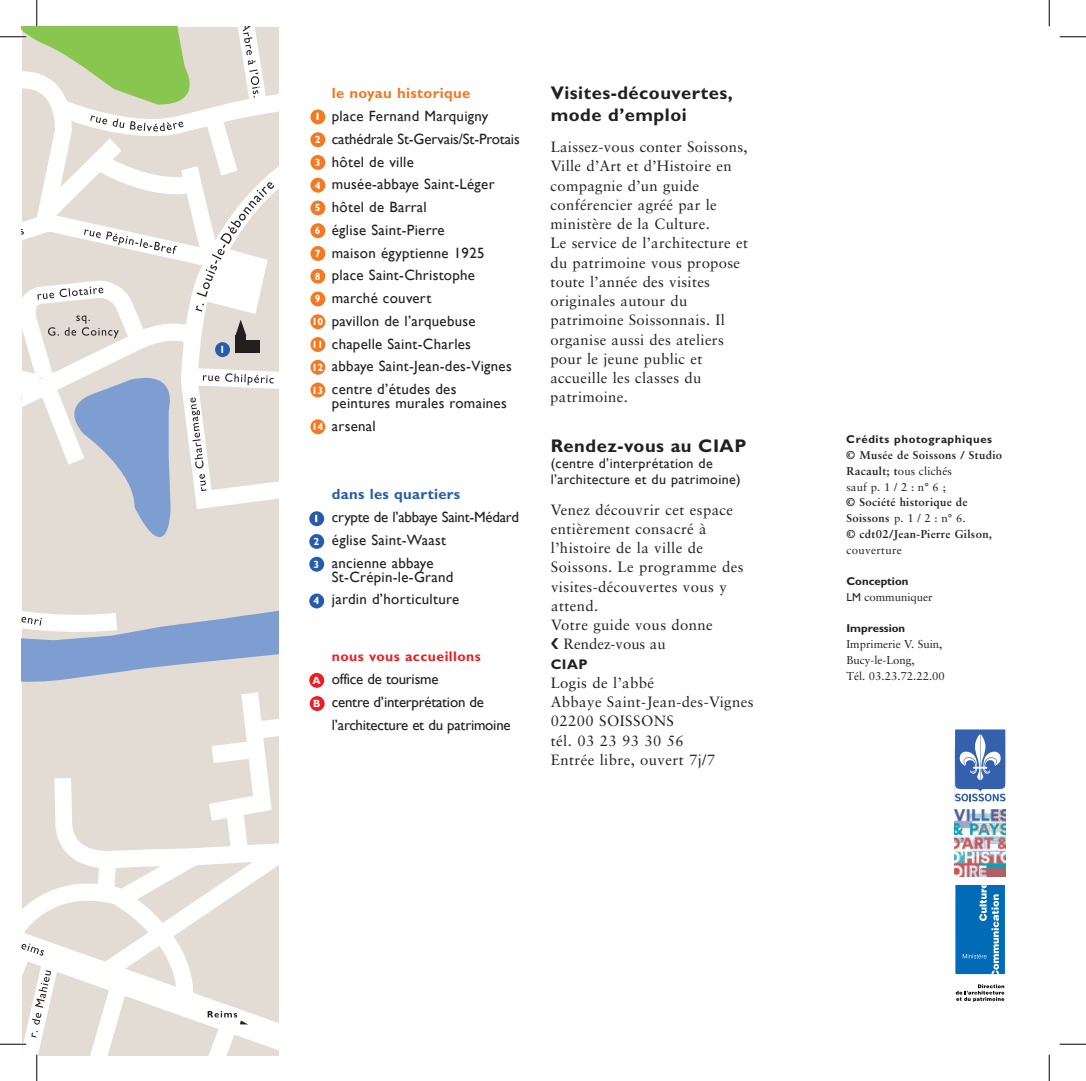
<style>
.page{position:relative;width:1086px;height:1081px;background:#fff}
.page>*{position:absolute;margin:0;border:0;box-sizing:border-box;transform-origin:0 0}
.t1{font:700 18.38px/22.8px "Gill Sans";letter-spacing:.025em;color:#231f20}
.t2{font:14.88px/19.2px "Sabon";letter-spacing:.02em;color:#231f20}
.t3{font:14.88px/22.8px "Gill Sans";letter-spacing:.02em;color:#231f20}
.t4{font:14.88px/22.8px "Gill Sans";letter-spacing:-.015em;color:#231f20}
.t5{font:700 14.88px "Gill Sans";letter-spacing:.02em;color:#f47921}
.t6{font:700 14.88px "Gill Sans";letter-spacing:.02em;color:#275caa}
.t7{font:14.88px "Sabon";color:#231f20}
.t8{font:14px/15.8px "Gill Sans";letter-spacing:.025em;color:#231f20}
.t9{font:700 14px "Gill Sans";letter-spacing:.035em;color:#ee1d23}
.t10{font:700 14px "Gill Sans";color:#231f20}
.t11{font:700 11.38px/15.8px "Sabon";letter-spacing:.03em;color:#231f20}
.t12{font:11.38px/15.8px "Sabon";color:#231f20}
.t13{font:700 11.38px "Gill Sans";letter-spacing:.045em;color:#231f20}
.t14{font:700 11.38px "Gill Sans";color:#231f20}
.t15{font:11.38px "Sabon";letter-spacing:.03em;color:#231f20}
.t16{font:700 10.5px/22.8px "Gill Sans";color:#fff}
.s1{font-weight:400}
.s2{font-family:"Gill Sans"}
</style>
<div class="page">
<svg style="left:955px;top:885px;width:49px;height:89px;background:#1c7bbd"></svg>
<svg style="left:955px;top:984px;width:49px;height:17px"></svg>
<svg style="left:83px;top:637px;width:195px;height:37px;background:#89a5d2"></svg>
<svg style="left:22px;top:660px;width:227px;height:14px;background:#a5b6d3"></svg>
<div style="left:310px;top:109px;width:15px;height:15px;background:#f47921;border-radius:50%"></div>
<div style="left:310px;top:132px;width:15px;height:15px;background:#f47921;border-radius:50%"></div>
<div style="left:310px;top:155px;width:15px;height:15px;background:#f47921;border-radius:50%"></div>
<div style="left:310px;top:178px;width:15px;height:15px;background:#f47921;border-radius:50%"></div>
<div style="left:310px;top:200px;width:15px;height:15px;background:#f47921;border-radius:50%"></div>
<div style="left:310px;top:223px;width:15px;height:15px;background:#f47921;border-radius:50%"></div>
<div style="left:310px;top:246px;width:15px;height:15px;background:#f47921;border-radius:50%"></div>
<div style="left:310px;top:269px;width:15px;height:15px;background:#f47921;border-radius:50%"></div>
<div style="left:310px;top:291px;width:15px;height:15px;background:#f47921;border-radius:50%"></div>
<div style="left:310px;top:314px;width:15px;height:15px;background:#f47921;border-radius:50%"></div>
<div style="left:310px;top:337px;width:15px;height:15px;background:#f47921;border-radius:50%"></div>
<div style="left:310px;top:360px;width:15px;height:15px;background:#f47921;border-radius:50%"></div>
<div style="left:310px;top:382px;width:15px;height:15px;background:#f47921;border-radius:50%"></div>
<div style="left:310px;top:419px;width:15px;height:15px;background:#f47921;border-radius:50%"></div>
<div style="left:309px;top:511px;width:15px;height:15px;background:#275caa;border-radius:50%"></div>
<div style="left:309px;top:534px;width:15px;height:15px;background:#275caa;border-radius:50%"></div>
<div style="left:309px;top:557px;width:15px;height:14px;background:#275caa;border-radius:50%"></div>
<div style="left:309px;top:593px;width:15px;height:15px;background:#275caa;border-radius:50%"></div>
<div style="left:310px;top:696px;width:14px;height:15px;background:#ee1d23;border-radius:50%"></div>
<div style="left:309px;top:673px;width:15px;height:14px;background:#ee1d23;border-radius:50%"></div>
<svg style="left:954px;top:729px;width:51px;height:72px"></svg>
<img style="left:954px;top:809px;width:51px;height:67px">
<svg style="left:1059px;top:36px;width:26px;height:1px"></svg>
<svg style="left:1059px;top:1043px;width:26px;height:1px"></svg>
<svg style="left:0;top:0;width:278px;height:637px"></svg>
<svg style="left:0;top:674px;width:278px;height:407px"></svg>
<svg style="left:1048px;top:0;width:1px;height:26px"></svg>
<svg style="left:1048px;top:1054px;width:1px;height:27px"></svg>
<p class="t16" style="left:219px;top:338px;width:7px">1</p>
<p class="t16" style="left:315px;top:105px;width:7px">1</p>
<p class="t16" style="left:312px;top:128px;width:13px">2<br>3<br>4<br>5<br>6<br>7<br>8<br>9<br>10<br>11<br>12<br>13</p>
<p class="t16" style="left:312px;top:415px;width:13px">14</p>
<p class="t5" style="left:332px;top:85px;width:140px">le noyau historique</p>
<p class="t3" style="left:332px;top:105px;width:189px">place Fernand Marquigny cathédrale St-Gervais/St-Protais hôtel de ville<br>musée-abbaye Saint-Léger hôtel de Barral<br>église Saint-Pierre<br>maison égyptienne 1925 place Saint-Christophe marché couvert<br>pavillon de l’arquebuse chapelle Saint-Charles<br>abbaye Saint-Jean-des-Vignes centre d’études des</p>
<p class="t3" style="left:332px;top:392px;width:176px">peintures murales romaines arsenal</p>
<p class="t16" style="left:313px;top:507px;width:7px;text-align:justify">1<br>2<br>3</p>
<p class="t16" style="left:313px;top:589px;width:7px">4</p>
<p class="t6" style="left:332px;top:485px;width:130px">dans les quartiers</p>
<p class="t3" style="left:332px;top:505px;width:188px">crypte de l’abbaye Saint-Médard église Saint-Waast<br>ancienne abbaye</p>
<p class="t3" style="left:332px;top:565px;width:129px">St-Crépin-le-Grand jardin d’horticulture</p>
<p class="t16" style="left:312px;top:669px;width:10px">A</p>
<p class="t16" style="left:313px;top:692px;width:9px">B</p>
<p class="t9" style="left:332px;top:648px;width:150px">nous vous accueillons</p>
<p class="t4" style="left:332px;top:667px;width:180px">office de tourisme<br>centre d’interprétation de l’architecture et du patrimoine</p>
<p class="t1" style="left:550px;top:81px;width:184px">Visites-découvertes, mode d’emploi</p>
<p class="t2" style="left:550px;top:137px;width:199px">Laissez-vous conter Soissons,<br>Ville d’Art et d’Histoire en compagnie d’un guide conférencier agréé par le ministère de la Culture.<br>Le service de l’architecture et du patrimoine vous propose toute l’année des visites originales autour du patrimoine Soissonnais. Il organise aussi des ateliers pour le jeune public et accueille les classes du patrimoine.</p>
<p class="t1" style="left:550px;top:435px;width:197px">Rendez-vous au CIAP</p>
<p class="t8" style="left:550px;top:455px;width:191px">(centre d’interprétation de l’architecture et du patrimoine)</p>
<p class="t2" style="left:550px;top:499px;width:184px">Venez découvrir cet espace</p>
<p class="t2" style="left:551px;top:519px;width:157px">entièrement consacré à</p>
<p class="t2" style="left:551px;top:538px;width:154px">l’histoire de la ville de</p>
<p class="t2" style="left:551px;top:557px;width:194px">Soissons. Le programme des</p>
<p class="t2" style="left:551px;top:576px;width:177px">visites-découvertes vous y</p>
<p class="t2" style="left:551px;top:596px;width:49px">attend.</p>
<p class="t2" style="left:551px;top:615px;width:163px">Votre guide vous donne</p>
<p class="t7" style="left:563px;top:635px;width:104px">Rendez-vous au</p>
<p class="t10" style="left:550px;top:655px;width:38px">CIAP</p>
<p class="t2" style="left:550px;top:673px;width:204px">Logis de l’abbé<br>Abbaye Saint-Jean-des-Vignes<br>02200 SOISSONS<br>tél. 03 23 93 30 56<br>Entrée libre, ouvert 7j/7</p>
<p class="t13" style="left:846px;top:433px;width:147px">Crédits photographiques</p>
<p class="t11" style="left:846px;top:447px;width:157px">© Musée de Soissons / Studio<br>Racault; t<span class="s1">ous clichés saufp.1/2:n°6;</span></p>
<p class="t11" style="left:846px;top:494px;width:147px">© Société historique de<br>Soissons <span class="s1">p. 1 / 2 : n° 6.<br></span>© cdt02/Jean-Pierre Gilson,</p>
<p class="t15" style="left:846px;top:543px;width:57px">couverture</p>
<p class="t14" style="left:846px;top:574px;width:63px">Conception</p>
<p class="t12" style="left:846px;top:589px;width:88px"><span class="s2">LM</span> communiquer</p>
<p class="t14" style="left:846px;top:622px;width:60px">Impression</p>
<p class="t12" style="left:846px;top:636px;width:100px">Imprimerie V. Suin,<br>Bucy-le-Long,<br>Tél. 03.23.72.22.00</p>
</div>
